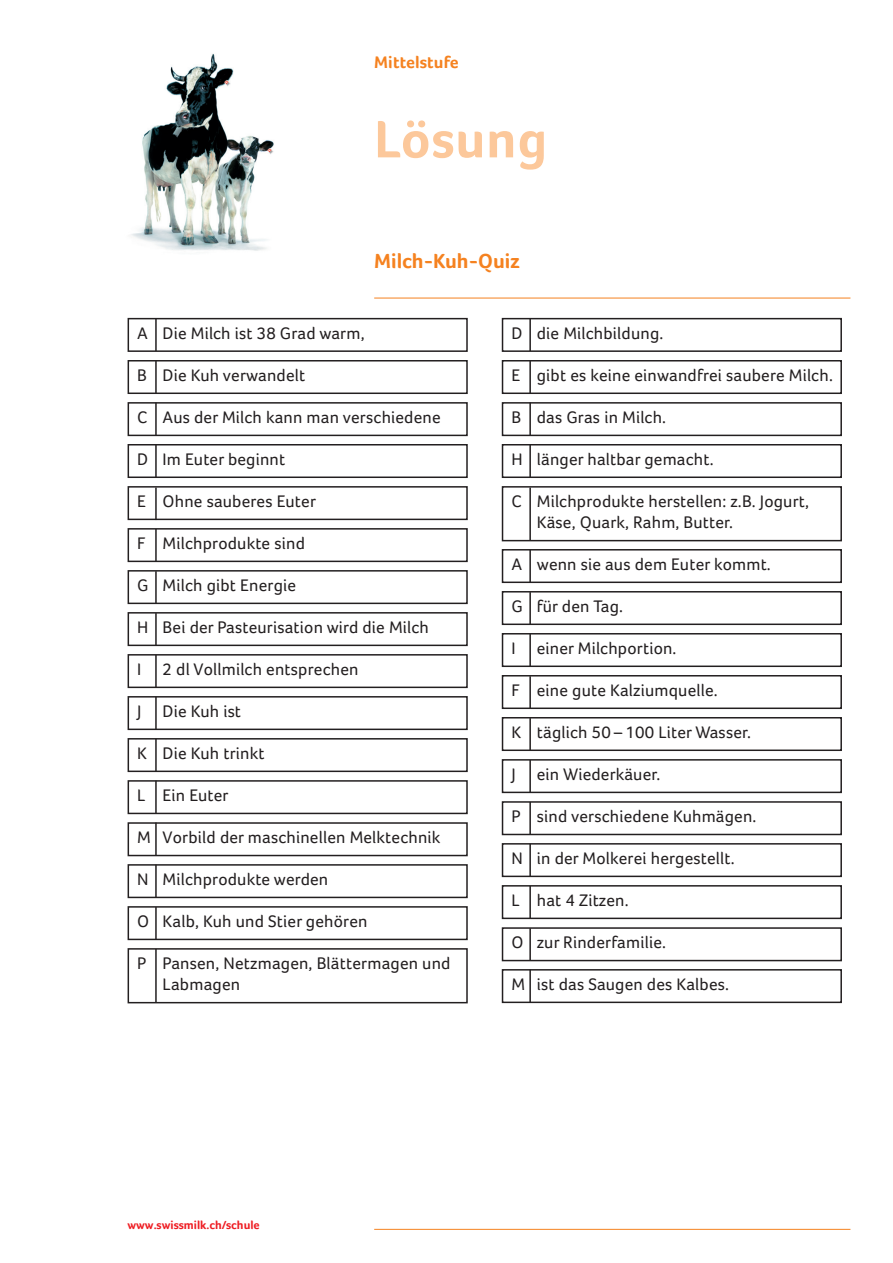
<style>
.page{position:relative;width:893px;height:1263px;background:#fff}
.page>*{position:absolute;margin:0;border:0;box-sizing:border-box;transform-origin:0 0}
.t1{font:700 54px "Foco";letter-spacing:.015em;color:#fcc89b}
.t2{font:700 21px "Foco";color:#f58220}
.t3{font:17.25px/21px "Foco";letter-spacing:.01em;color:#231f20}
.t4{font:700 17.25px "Foco";letter-spacing:.01em;color:#f58220}
.t5{font:700 12px "Foco";color:#ee1d23}
</style>
<div class="page">
<div style="left:128px;top:318px;width:340px;height:34px;border:2px solid #231f20"></div>
<div style="left:502px;top:318px;width:340px;height:34px;border:2px solid #231f20"></div>
<div style="left:128px;top:360px;width:340px;height:34px;border:2px solid #231f20"></div>
<div style="left:502px;top:360px;width:340px;height:34px;border:2px solid #231f20"></div>
<div style="left:128px;top:402px;width:340px;height:34px;border:2px solid #231f20"></div>
<div style="left:502px;top:402px;width:340px;height:34px;border:2px solid #231f20"></div>
<div style="left:128px;top:444px;width:340px;height:34px;border:2px solid #231f20"></div>
<div style="left:502px;top:444px;width:340px;height:34px;border:2px solid #231f20"></div>
<div style="left:128px;top:486px;width:340px;height:34px;border:2px solid #231f20"></div>
<div style="left:502px;top:486px;width:340px;height:55px;border:2px solid #231f20"></div>
<div style="left:128px;top:528px;width:340px;height:34px;border:2px solid #231f20"></div>
<div style="left:128px;top:570px;width:340px;height:34px;border:2px solid #231f20"></div>
<div style="left:502px;top:549px;width:340px;height:34px;border:2px solid #231f20"></div>
<div style="left:128px;top:612px;width:340px;height:34px;border:2px solid #231f20"></div>
<div style="left:502px;top:591px;width:340px;height:34px;border:2px solid #231f20"></div>
<div style="left:128px;top:654px;width:340px;height:34px;border:2px solid #231f20"></div>
<div style="left:502px;top:633px;width:340px;height:34px;border:2px solid #231f20"></div>
<div style="left:128px;top:696px;width:340px;height:34px;border:2px solid #231f20"></div>
<div style="left:502px;top:675px;width:340px;height:34px;border:2px solid #231f20"></div>
<div style="left:128px;top:738px;width:340px;height:34px;border:2px solid #231f20"></div>
<div style="left:502px;top:717px;width:340px;height:34px;border:2px solid #231f20"></div>
<div style="left:128px;top:780px;width:340px;height:34px;border:2px solid #231f20"></div>
<div style="left:502px;top:759px;width:340px;height:34px;border:2px solid #231f20"></div>
<div style="left:128px;top:822px;width:340px;height:34px;border:2px solid #231f20"></div>
<div style="left:502px;top:801px;width:340px;height:34px;border:2px solid #231f20"></div>
<div style="left:128px;top:864px;width:340px;height:34px;border:2px solid #231f20"></div>
<div style="left:502px;top:843px;width:340px;height:34px;border:2px solid #231f20"></div>
<div style="left:128px;top:906px;width:340px;height:34px;border:2px solid #231f20"></div>
<div style="left:502px;top:885px;width:340px;height:34px;border:2px solid #231f20"></div>
<div style="left:502px;top:927px;width:340px;height:34px;border:2px solid #231f20"></div>
<div style="left:502px;top:969px;width:340px;height:34px;border:2px solid #231f20"></div>
<div style="left:128px;top:948px;width:340px;height:55px;border:2px solid #231f20"></div>
<hr style="left:155px;top:318px;width:2px;height:33px;background:#231f20">
<hr style="left:155px;top:361px;width:2px;height:32px;background:#231f20">
<hr style="left:155px;top:402px;width:2px;height:33px;background:#231f20">
<hr style="left:155px;top:445px;width:2px;height:32px;background:#231f20">
<hr style="left:155px;top:487px;width:2px;height:33px;background:#231f20">
<hr style="left:155px;top:529px;width:2px;height:32px;background:#231f20">
<hr style="left:155px;top:571px;width:2px;height:33px;background:#231f20">
<hr style="left:155px;top:613px;width:2px;height:33px;background:#231f20">
<hr style="left:155px;top:655px;width:2px;height:32px;background:#231f20">
<hr style="left:155px;top:697px;width:2px;height:32px;background:#231f20">
<hr style="left:155px;top:739px;width:2px;height:32px;background:#231f20">
<hr style="left:155px;top:781px;width:2px;height:32px;background:#231f20">
<hr style="left:155px;top:822px;width:2px;height:33px;background:#231f20">
<hr style="left:155px;top:865px;width:2px;height:32px;background:#231f20">
<hr style="left:155px;top:907px;width:2px;height:32px;background:#231f20">
<hr style="left:155px;top:949px;width:2px;height:53px;background:#231f20">
<hr style="left:529px;top:318px;width:2px;height:33px;background:#231f20">
<hr style="left:529px;top:361px;width:2px;height:32px;background:#231f20">
<hr style="left:529px;top:402px;width:2px;height:33px;background:#231f20">
<hr style="left:529px;top:445px;width:2px;height:32px;background:#231f20">
<hr style="left:529px;top:487px;width:2px;height:54px;background:#231f20">
<hr style="left:529px;top:550px;width:2px;height:32px;background:#231f20">
<hr style="left:529px;top:592px;width:2px;height:33px;background:#231f20">
<hr style="left:529px;top:634px;width:2px;height:32px;background:#231f20">
<hr style="left:529px;top:676px;width:2px;height:33px;background:#231f20">
<hr style="left:529px;top:718px;width:2px;height:33px;background:#231f20">
<hr style="left:529px;top:760px;width:2px;height:32px;background:#231f20">
<hr style="left:529px;top:802px;width:2px;height:32px;background:#231f20">
<hr style="left:529px;top:844px;width:2px;height:32px;background:#231f20">
<hr style="left:529px;top:886px;width:2px;height:32px;background:#231f20">
<hr style="left:529px;top:928px;width:2px;height:33px;background:#231f20">
<hr style="left:529px;top:969px;width:2px;height:33px;background:#231f20">
<hr style="left:374px;top:298px;width:476px;height:1px;background:#f58220">
<img style="left:131px;top:53px;width:143px;height:198px">
<hr style="left:374px;top:1229px;width:476px;height:1px;background:#f58220">
<p class="t4" style="left:374px;top:52px;width:86px">Mittelstufe</p>
<p class="t1" style="left:374px;top:107px;width:175px">Lösung</p>
<p class="t2" style="left:374px;top:248px;width:147px">Milch-Kuh-Quiz</p>
<p class="t3" style="left:137px;top:322px;width:12px">A</p>
<p class="t3" style="left:137px;top:364px;width:11px">B</p>
<p class="t3" style="left:137px;top:406px;width:12px">C</p>
<p class="t3" style="left:137px;top:448px;width:12px">D</p>
<p class="t3" style="left:137px;top:490px;width:10px">E</p>
<p class="t3" style="left:137px;top:532px;width:10px">F</p>
<p class="t3" style="left:137px;top:574px;width:13px">G</p>
<p class="t3" style="left:137px;top:616px;width:13px">H</p>
<p class="t3" style="left:137px;top:658px;width:6px">I</p>
<p class="t3" style="left:137px;top:700px;width:6px">J</p>
<p class="t3" style="left:137px;top:742px;width:11px">K</p>
<p class="t3" style="left:137px;top:784px;width:10px">L</p>
<p class="t3" style="left:137px;top:826px;width:15px">M</p>
<p class="t3" style="left:137px;top:868px;width:13px">N</p>
<p class="t3" style="left:137px;top:910px;width:14px">O</p>
<p class="t3" style="left:137px;top:952px;width:11px">P</p>
<p class="t3" style="left:163px;top:322px;width:203px">Die Milch ist 38 Grad warm,</p>
<p class="t3" style="left:163px;top:364px;width:144px">Die Kuh verwandelt</p>
<p class="t3" style="left:163px;top:406px;width:279px">Aus der Milch kann man verschiedene</p>
<p class="t3" style="left:163px;top:448px;width:124px">Im Euter beginnt</p>
<p class="t3" style="left:163px;top:490px;width:155px">Ohne sauberes Euter</p>
<p class="t3" style="left:163px;top:532px;width:144px">Milchprodukte sind</p>
<p class="t3" style="left:163px;top:574px;width:135px">Milch gibt Energie</p>
<p class="t3" style="left:163px;top:616px;width:268px">Bei der Pasteurisation wird die Milch</p>
<p class="t3" style="left:163px;top:658px;width:197px">2 dl Vollmilch entsprechen</p>
<p class="t3" style="left:163px;top:700px;width:80px">Die Kuh ist</p>
<p class="t3" style="left:163px;top:742px;width:103px">Die Kuh trinkt</p>
<p class="t3" style="left:163px;top:784px;width:67px">Ein Euter</p>
<p class="t3" style="left:163px;top:826px;width:279px">Vorbild der maschinellen Melktechnik</p>
<p class="t3" style="left:163px;top:868px;width:167px">Milchprodukte werden</p>
<p class="t3" style="left:163px;top:910px;width:206px">Kalb, Kuh und Stier gehören</p>
<p class="t3" style="left:163px;top:952px;width:289px">Pansen, Netzmagen, Blättermagen und<br>Labmagen</p>
<p class="t3" style="left:511px;top:322px;width:12px">D</p>
<p class="t3" style="left:511px;top:364px;width:10px">E</p>
<p class="t3" style="left:511px;top:406px;width:11px">B</p>
<p class="t3" style="left:511px;top:448px;width:13px">H</p>
<p class="t3" style="left:511px;top:490px;width:12px">C</p>
<p class="t3" style="left:511px;top:553px;width:12px">A</p>
<p class="t3" style="left:511px;top:595px;width:13px">G</p>
<p class="t3" style="left:511px;top:637px;width:6px">I</p>
<p class="t3" style="left:511px;top:679px;width:10px">F</p>
<p class="t3" style="left:511px;top:721px;width:11px">K</p>
<p class="t3" style="left:511px;top:763px;width:6px">J</p>
<p class="t3" style="left:511px;top:805px;width:11px">P</p>
<p class="t3" style="left:511px;top:847px;width:13px">N</p>
<p class="t3" style="left:511px;top:889px;width:10px">L</p>
<p class="t3" style="left:511px;top:931px;width:14px">O</p>
<p class="t3" style="left:511px;top:973px;width:15px">M</p>
<p class="t3" style="left:537px;top:322px;width:128px">die Milchbildung.</p>
<p class="t3" style="left:537px;top:364px;width:297px">gibt es keine einwandfrei saubere Milch.</p>
<p class="t3" style="left:537px;top:406px;width:131px">das Gras in Milch.</p>
<p class="t3" style="left:537px;top:448px;width:178px">länger haltbar gemacht.</p>
<p class="t3" style="left:537px;top:490px;width:274px">Milchprodukte herstellen: z.B. Jogurt,</p>
<p class="t3" style="left:537px;top:511px;width:198px">Käse, Quark, Rahm, Butter.</p>
<p class="t3" style="left:537px;top:553px;width:235px">wenn sie aus dem Euter kommt.</p>
<p class="t3" style="left:537px;top:595px;width:88px">für den Tag.</p>
<p class="t3" style="left:537px;top:637px;width:141px">einer Milchportion.</p>
<p class="t3" style="left:537px;top:679px;width:182px">eine gute Kalziumquelle.</p>
<p class="t3" style="left:537px;top:721px;width:216px">täglich 50 – 100 Liter Wasser.</p>
<p class="t3" style="left:537px;top:763px;width:125px">ein Wiederkäuer.</p>
<p class="t3" style="left:537px;top:805px;width:221px">sind verschiedene Kuhmägen.</p>
<p class="t3" style="left:537px;top:847px;width:199px">in der Molkerei hergestellt.</p>
<p class="t3" style="left:537px;top:889px;width:93px">hat 4 Zitzen.</p>
<p class="t3" style="left:537px;top:931px;width:131px">zur Rinderfamilie.</p>
<p class="t3" style="left:537px;top:973px;width:194px">ist das Saugen des Kalbes.</p>
<p class="t5" style="left:128px;top:1218px;width:134px">www.swissmilk.ch/schule</p>
</div>
